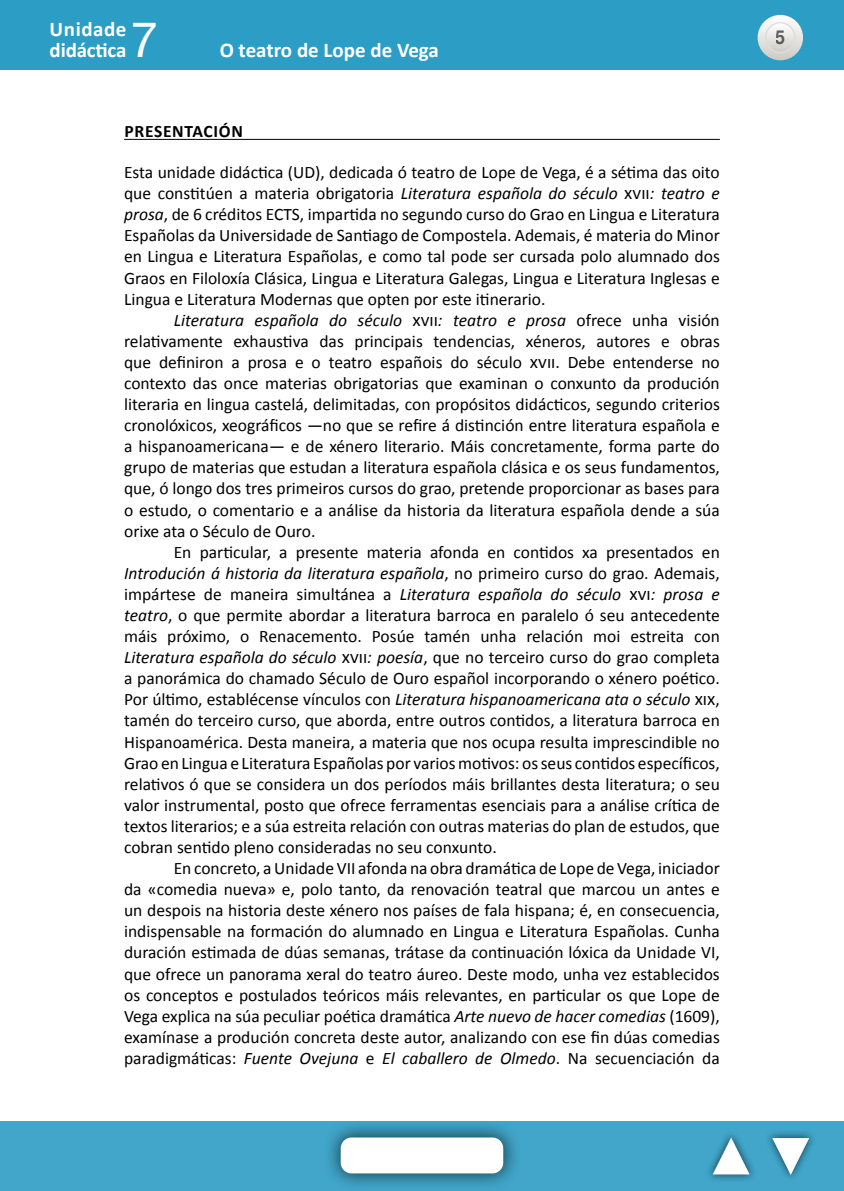
<style>
.page{position:relative;width:844px;height:1191px;background:#fff}
.page>*{position:absolute;margin:0;border:0;box-sizing:border-box;transform-origin:0 0}
.t1{font:49px "Helvetica Neue LT Std";color:#fff}
.t2{font:700 21px/21px "Calibri";color:#fff}
.t3{font:700 19.25px "Helvetica Neue LT Std";color:#000;scale:.9 1}
.TXTO{font:17.5px/21px "Calibri";color:#000;text-align:justify}
.TXTO_sin_SANGRE{font:17.5px/21px "Calibri";color:#000;text-align:justify}
._0º_Epigrafe{font:700 17.5px "Calibri";letter-spacing:.04em;color:#000}
.s1{font-style:italic}
</style>
<div class="page">
<div style="left:0;top:1121px;width:843px;height:70px;background:#41a6ca"></div>
<div style="left:322px;top:1119px;width:199px;height:72px;background:#000;opacity:.6"></div>
<div style="left:340px;top:1137px;width:163px;height:36px;background:#fff;border-radius:11px"></div>
<div style="left:704px;top:1130px;width:53px;height:53px;background:#000;opacity:.6"></div>
<svg style="left:711px;top:1137px;width:39px;height:38px"></svg>
<div style="left:764px;top:1129px;width:52px;height:53px;background:#000;opacity:.6"></div>
<svg style="left:770px;top:1137px;width:40px;height:38px"></svg>
<div style="left:0;top:0;width:843px;height:69px;background:#2c9dc4"></div>
<svg style="left:757px;top:15px;width:45px;height:45px"></svg>
<svg style="left:765px;top:23px;width:29px;height:29px"></svg>
<div style="left:764px;top:22px;width:31px;height:31px;border:1px solid #dfdeda;border-radius:50%"></div>
<hr style="left:124px;top:139px;width:595px;height:1px;background:#000">
<p class="t2" style="left:50px;top:19px;width:78px">Unidade didáctica</p>
<h1 class="t1" style="left:131px;top:11px;width:29px">7</h1>
<p class="t2" style="left:220px;top:40px;width:221px">O teatro de Lope de Vega</p>
<p class="_0º_Epigrafe" style="left:124px;top:120px;width:120px">PRESENTACIÓN</p>
<p class="TXTO_sin_SANGRE" style="left:124px;top:162px;width:597px">Esta unidade didáctica (UD), dedicada ó teatro de Lope de Vega, é a sétima das oito que constitúen a materia obrigatoria <span class="s1">Literatura española do século</span> xvii<span class="s1">: teatro e prosa</span>, de 6 créditos ECTS, impartida no segundo curso do Grao en Lingua e Literatura Españolas da Universidade de Santiago de Compostela. Ademais, é materia do Minor en Lingua e Literatura Españolas, e como tal pode ser cursada polo alumnado dos Graos en Filoloxía Clásica, Lingua e Literatura Galegas, Lingua e Literatura Inglesas e Lingua e Literatura Modernas que opten por este itinerario.</p>
<p class="TXTO" style="left:124px;top:309px;width:597px;text-indent:50px"><span class="s1">Literatura española do século</span> xvii<span class="s1">: teatro e prosa</span> ofrece unha visión relativamente exhaustiva das principais tendencias, xéneros, autores e obras que definiron a prosa e o teatro españois do século xvii. Debe entenderse no contexto das once materias obrigatorias que examinan o conxunto da produción literaria en lingua castelá, delimitadas, con propósitos didácticos, segundo criterios cronolóxicos, xeográficos —no que se refire á distinción entre literatura española e a hispanoamericana— e de xénero literario. Máis concretamente, forma parte do grupo de materias que estudan a literatura española clásica e os seus fundamentos, que, ó longo dos tres primeiros cursos do grao, pretende proporcionar as bases para o estudo, o comentario e a análise da historia da literatura española dende a súa orixe ata o Século de Ouro.</p>
<p class="TXTO" style="left:124px;top:541px;width:597px;text-indent:50px">En particular, a presente materia afonda en contidos xa presentados en <span class="s1">Introdución á historia da literatura española</span>, no primeiro curso do grao. Ademais, impártese de maneira simultánea a <span class="s1">Literatura española do século</span> xvi<span class="s1">: prosa e teatro</span>, o que permite abordar a literatura barroca en paralelo ó seu antecedente máis próximo, o Renacemento. Posúe tamén unha relación moi estreita con <span class="s1">Literatura española do século</span> xvii<span class="s1">: poesía</span>, que no terceiro curso do grao completa a panorámica do chamado Século de Ouro español incorporando o xénero poético.<br>Por último, establécense vínculos con <span class="s1">Literatura hispanoamericana ata o século</span> xix, tamén do terceiro curso, que aborda, entre outros contidos, a literatura barroca en Hispanoamérica. Desta maneira, a materia que nos ocupa resulta imprescindible no Grao en Lingua e Literatura Españolas por varios motivos: os seus contidos específicos, relativos ó que se considera un dos períodos máis brillantes desta literatura; o seu valor instrumental, posto que ofrece ferramentas esenciais para a análise crítica de textos literarios; e a súa estreita relación con outras materias do plan de estudos, que cobran sentido pleno consideradas no seu conxunto.</p>
<p class="TXTO" style="left:124px;top:858px;width:597px;text-indent:50px">En concreto, a Unidade VII afonda na obra dramática de Lope de Vega, iniciador da «comedia nueva» e, polo tanto, da renovación teatral que marcou un antes e un despois na historia deste xénero nos países de fala hispana; é, en consecuencia, indispensable na formación do alumnado en Lingua e Literatura Españolas. Cunha duración estimada de dúas semanas, trátase da continuación lóxica da Unidade VI, que ofrece un panorama xeral do teatro áureo. Deste modo, unha vez establecidos os conceptos e postulados teóricos máis relevantes, en particular os que Lope de Vega explica na súa peculiar poética dramática <span class="s1">Arte nuevo de hacer comedias</span> (1609), examínase a produción concreta deste autor, analizando con ese fin dúas comedias paradigmáticas: <span class="s1">Fuente Ovejuna</span> e <span class="s1">El caballero de Olmedo</span>. Na secuenciación da</p>
<p class="t3" style="left:775px;top:26px;width:12px">5</p>
</div>
